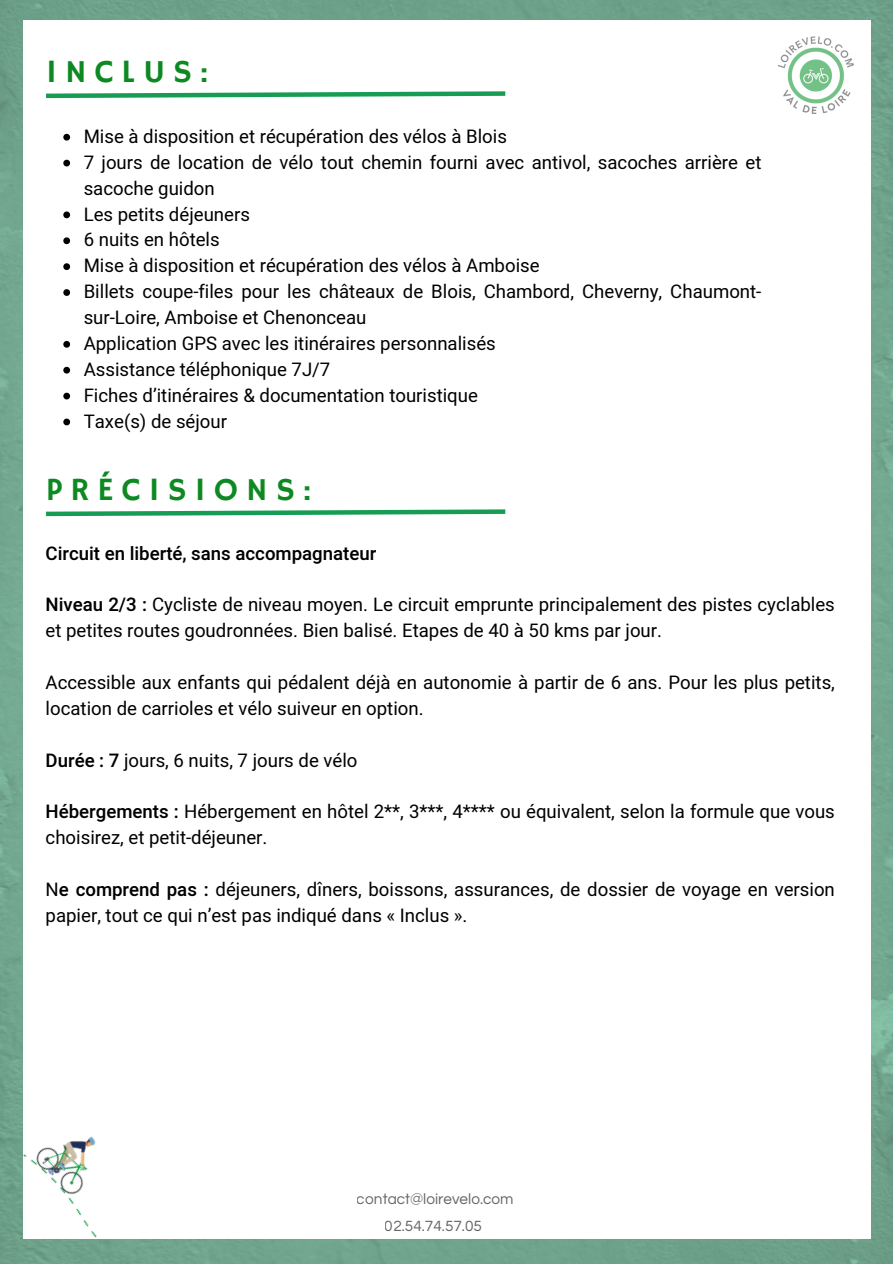
<style>
.page{position:relative;width:893px;height:1264px;background:#fff}
.page>*{position:absolute;margin:0;border:0;box-sizing:border-box;transform-origin:0 0}
.t1{font:32.4px "Hammersmith One";letter-spacing:.25em;color:#0e8922}
.t2{font:18.6px/25.8px "Heebo";color:#000}
.t3{font:500 18.6px "Heebo";color:#000}
.t4{font:15.3px "Questrial";color:#000}
.s1{font-weight:500}
</style>
<div class="page">
<img style="left:0;top:0;width:892px;height:1263px">
<div style="left:23px;top:20px;width:847px;height:1218px;background:#fff"></div>
<svg style="left:46px;top:91px;width:460px;height:8px"></svg>
<img style="left:0;top:1092px;width:168px;height:171px">
<svg style="left:63px;top:134px;width:7px;height:7px"></svg>
<svg style="left:63px;top:160px;width:7px;height:6px"></svg>
<svg style="left:63px;top:211px;width:7px;height:7px"></svg>
<svg style="left:63px;top:237px;width:7px;height:7px"></svg>
<svg style="left:63px;top:263px;width:7px;height:7px"></svg>
<svg style="left:63px;top:289px;width:7px;height:7px"></svg>
<svg style="left:63px;top:341px;width:7px;height:7px"></svg>
<svg style="left:63px;top:367px;width:7px;height:6px"></svg>
<svg style="left:63px;top:393px;width:7px;height:6px"></svg>
<svg style="left:63px;top:418px;width:7px;height:7px"></svg>
<svg style="left:46px;top:509px;width:460px;height:8px"></svg>
<img style="left:778px;top:36px;width:76px;height:77px">
<h1 class="t1" style="left:46px;top:53px;width:164px">INCLUS:</h1>
<p class="t2" style="left:84px;top:124px;width:425px">Mise à disposition et récupération des vélos à Blois</p>
<p class="t2" style="left:84px;top:150px;width:679px">7 jours de location de vélo tout chemin fourni avec antivol, sacoches arrière et sacoche guidon</p>
<p class="t2" style="left:84px;top:202px;width:168px">Les petits déjeuners</p>
<p class="t2" style="left:84px;top:228px;width:137px">6 nuits en hôtels</p>
<p class="t2" style="left:84px;top:253px;width:457px">Mise à disposition et récupération des vélos à Amboise</p>
<p class="t2" style="left:84px;top:279px;width:679px">Billets coupe-files pour les châteaux de Blois, Chambord, Cheverny, Chaumont&shy;sur-Loire, Amboise et Chenonceau</p>
<p class="t2" style="left:84px;top:331px;width:413px">Application GPS avec les itinéraires personnalisés</p>
<p class="t2" style="left:84px;top:357px;width:248px">Assistance téléphonique 7J/7</p>
<p class="t2" style="left:84px;top:383px;width:396px">Fiches d’itinéraires &amp; documentation touristique</p>
<p class="t2" style="left:84px;top:409px;width:145px">Taxe(s) de séjour</p>
<p class="t1" style="left:46px;top:471px;width:266px">PRÉCISIONS:</p>
<h1 class="t3" style="left:46px;top:540px;width:332px">Circuit en liberté, sans accompagnateur</h1>
<h2 class="t2" style="left:46px;top:592px;width:790px"><span class="s1">Niveau 2/3 :</span> Cycliste de niveau moyen. Le circuit emprunte principalement des pistes cyclables et petites routes goudronnées. Bien balisé. Etapes de 40 à 50 kms par jour.</h2>
<h3 class="t2" style="left:46px;top:670px;width:790px">Accessible aux enfants qui pédalent déjà en autonomie à partir de 6 ans. Pour les plus petits, location de carrioles et vélo suiveur en option.</h3>
<h3 class="t2" style="left:46px;top:748px;width:313px"><span class="s1">Durée : 7</span> jours, 6 nuits, 7 jours de vélo</h3>
<h3 class="t2" style="left:46px;top:799px;width:790px"><span class="s1">Hébergements :</span> Hébergement en hôtel 2**, 3***, 4**** ou équivalent, selon la formule que vous choisirez, et petit-déjeuner.</h3>
<h3 class="t2" style="left:46px;top:877px;width:790px">N<span class="s1">e comprend pas :</span> déjeuners, dîners, boissons, assurances, de dossier de voyage en version papier, tout ce qui n’est pas indiqué dans « Inclus ».</h3>
<p class="t4" style="left:357px;top:1190px;width:158px">contact@loirevelo.com</p>
<p class="t4" style="left:385px;top:1218px;width:98px">02.54.74.57.05</p>
</div>
